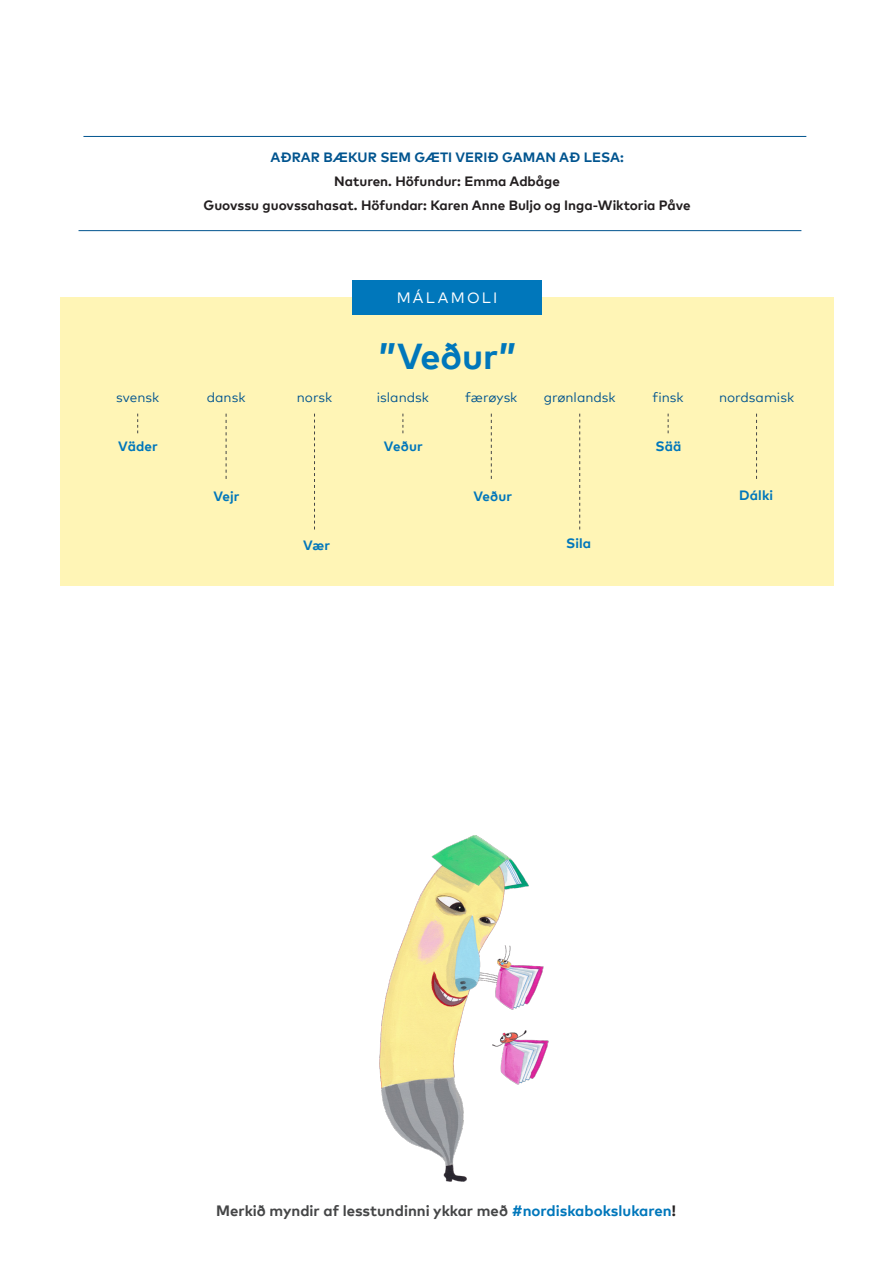
<style>
.page{position:relative;width:893px;height:1263px;background:#fff}
.page>*{position:absolute;margin:0;border:0;box-sizing:border-box;transform-origin:0 0}
.t1{font:700 36px "Mark Pro";color:#07b}
.Footer_tagline{font:700 15px "Mark Pro";color:#454647}
.t2{font:15px "Mark Pro";letter-spacing:.15em;color:#fff}
.P_9_bold_tagline{font:700 13.5px "Mark Pro";color:#231f20}
.t3{font:13.5px "Mark Pro";color:#00548f}
.t4{font:700 13.5px "Mark Pro";letter-spacing:.01em;color:#07b}
.P_9_bold_tagline-2{font:700 13.5px "Mark Pro";letter-spacing:.005em;color:#00548f}
.s1{color:#07b}
.s2{color:#231f20}
</style>
<div class="page">
<div style="left:60px;top:297px;width:774px;height:289px;background:#fff5b6"></div>
<div style="left:352px;top:280px;width:190px;height:34px;background:#07b"></div>
<svg style="left:137px;top:414px;width:1px;height:19px"></svg>
<svg style="left:403px;top:414px;width:1px;height:19px"></svg>
<svg style="left:668px;top:414px;width:1px;height:19px"></svg>
<svg style="left:226px;top:414px;width:1px;height:65px"></svg>
<svg style="left:491px;top:414px;width:1px;height:65px"></svg>
<svg style="left:756px;top:414px;width:1px;height:65px"></svg>
<svg style="left:314px;top:414px;width:1px;height:115px"></svg>
<svg style="left:579px;top:414px;width:1px;height:115px"></svg>
<hr style="left:83px;top:136px;width:723px;height:1px;background:#00548f">
<hr style="left:79px;top:230px;width:722px;height:1px;background:#00548f">
<img style="left:379px;top:835px;width:170px;height:347px">
<p class="P_9_bold_tagline-2" style="left:270px;top:147px;width:355px">AÐRAR BÆKUR SEM GÆTI VERIÐ GAMAN AÐ LESA:</p>
<p class="P_9_bold_tagline" style="left:334px;top:171px;width:227px">Naturen. Höfundur: Emma Adbåge</p>
<p class="P_9_bold_tagline" style="left:204px;top:195px;width:488px">Guovssu guovssahasat. Höfundar: Karen Anne Buljo og Inga-Wiktoria Påve</p>
<p class="t2" style="left:397px;top:287px;width:102px">MÁLAMOLI</p>
<h1 class="t1" style="left:379px;top:328px;width:139px">”Veður”</h1>
<p class="t3" style="left:116px;top:387px;width:45px">svensk</p>
<p class="t3" style="left:207px;top:387px;width:40px">dansk</p>
<p class="t3" style="left:297px;top:387px;width:37px">norsk</p>
<p class="t3" style="left:377px;top:387px;width:54px">islandsk</p>
<p class="t3" style="left:465px;top:387px;width:54px">færøysk</p>
<p class="t3" style="left:544px;top:387px;width:73px">grønlandsk</p>
<p class="t3" style="left:653px;top:387px;width:33px">finsk</p>
<p class="t3" style="left:719px;top:387px;width:77px">nordsamisk</p>
<p class="t4" style="left:118px;top:436px;width:41px">Väder</p>
<p class="t4" style="left:384px;top:436px;width:40px">Veður</p>
<p class="t4" style="left:655px;top:436px;width:28px">Sää</p>
<p class="t4" style="left:213px;top:486px;width:28px">Vejr</p>
<p class="t4" style="left:473px;top:486px;width:40px">Veður</p>
<p class="t4" style="left:303px;top:535px;width:28px">Vær</p>
<p class="t4" style="left:566px;top:533px;width:27px">Sila</p>
<p class="t4" style="left:739px;top:485px;width:36px">Dálki</p>
<p class="Footer_tagline" style="left:216px;top:1199px;width:461px">Merkið myndir af lesstundinni ykkar með <span class="s1">#nordiskabokslukaren</span><span class="s2">!</span></p>
</div>
